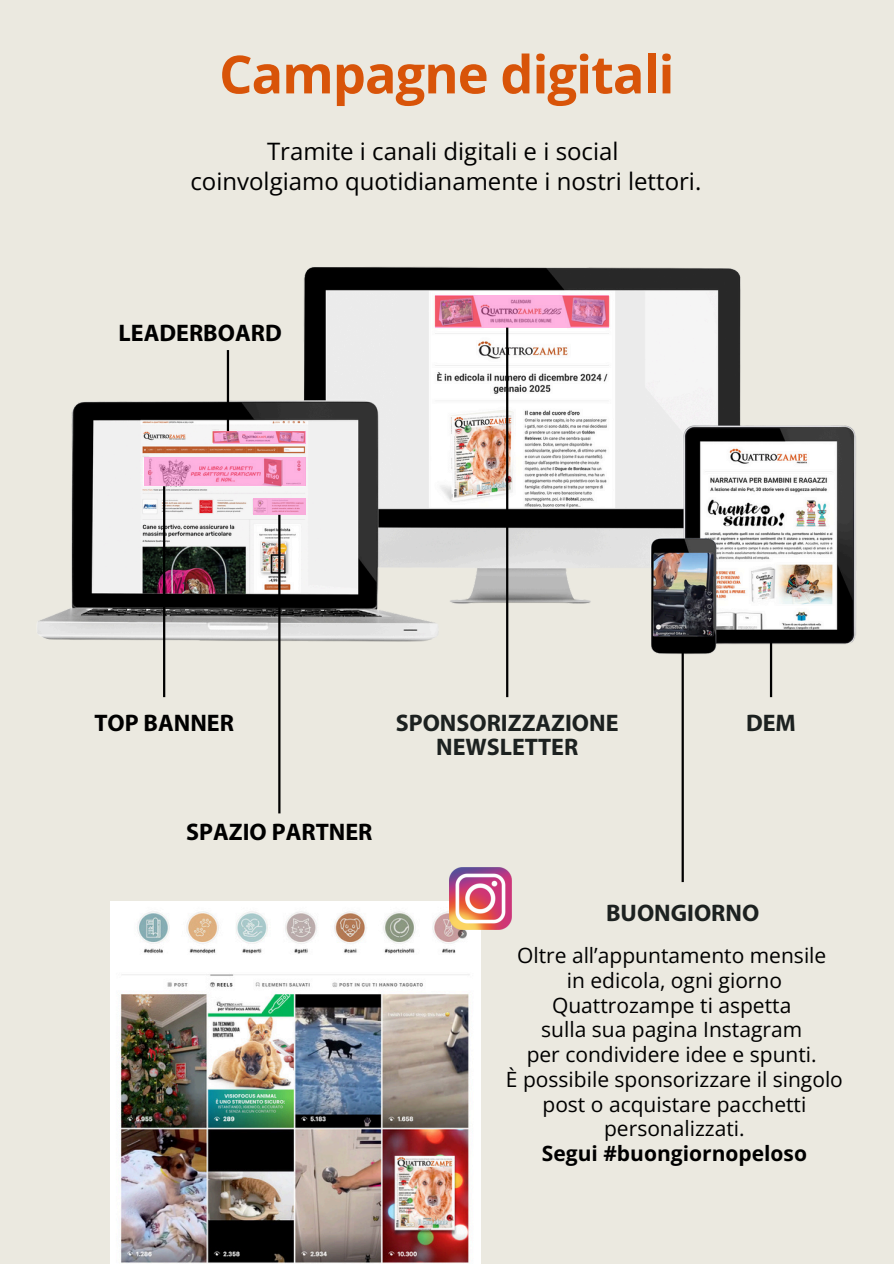
<style>
.page{position:relative;width:894px;height:1264px;background:#fff}
.page>*{position:absolute;margin:0;border:0;box-sizing:border-box;transform-origin:0 0}
.t1{font:700 52.5px "Open Sans";letter-spacing:-.02em;color:#d85409}
.t2{font:24px/30.3px "Open Sans";color:#000;text-align:center}
.t3{font:700 24px "Myriad Pro";color:#1c2120}
.t4{font:700 24px "Myriad Pro";color:#000}
.t5{font:21px/24.8px "Open Sans";color:#000;text-align:center}
.t6{font:700 21px "Open Sans";color:#000}
</style>
<div class="page">
<div style="left:0;top:0;width:893px;height:1263px;background:#ebe9e0"></div>
<img style="left:38px;top:267px;width:818px;height:459px">
<hr style="left:278px;top:514px;width:2px;height:299px;background:#000">
<svg style="left:253px;top:498px;width:52px;height:16px"></svg>
<svg style="left:144px;top:457px;width:161px;height:29px;background:#f39ecb"></svg>
<svg style="left:213px;top:431px;width:92px;height:12px"></svg>
<svg style="left:435px;top:295px;width:173px;height:32px;background:#e589af"></svg>
<hr style="left:163px;top:486px;width:2px;height:211px;background:#000">
<hr style="left:227px;top:350px;width:2px;height:81px;background:#000">
<hr style="left:506px;top:327px;width:2px;height:370px;background:#000">
<hr style="left:681px;top:638px;width:2px;height:244px;background:#000">
<hr style="left:769px;top:638px;width:3px;height:59px;background:#000">
<img style="left:110px;top:901px;width:370px;height:362px">
<img style="left:449px;top:867px;width:62px;height:62px">
<p class="t1" style="left:219px;top:37px;width:457px">Campagne digitali</p>
<p class="t2" style="left:190px;top:135px;width:512px">Tramite i canali digitali e i social<br>coinvolgiamo quotidianamente i nostri lettori.</p>
<p class="t4" style="left:119px;top:323px;width:164px">LEADERBOARD</p>
<p class="t4" style="left:94px;top:713px;width:141px">TOP BANNER</p>
<p class="t3" style="left:396px;top:713px;width:224px">SPONSORIZZAZIONE</p>
<p class="t3" style="left:745px;top:713px;width:51px">DEM</p>
<p class="t3" style="left:436px;top:736px;width:144px">NEWSLETTER</p>
<h3 class="t4" style="left:186px;top:822px;width:188px">SPAZIO PARTNER</h3>
<p class="t3" style="left:606px;top:902px;width:155px">BUONGIORNO</p>
<p class="t5" style="left:517px;top:942px;width:311px">Oltre all’appuntamento mensile</p>
<p class="t5" style="left:552px;top:967px;width:241px">in edicola, ogni giorno<br>Quattrozampe ti aspetta</p>
<p class="t5" style="left:541px;top:1016px;width:262px">sulla sua pagina Instagram</p>
<p class="t5" style="left:526px;top:1041px;width:291px">per condividere idee e spunti.</p>
<p class="t5" style="left:506px;top:1066px;width:338px">È possibile sponsorizzare il singolo post o acquistare pacchetti personalizzati.</p>
<p class="t6" style="left:541px;top:1138px;width:266px">Segui #buongiornopeloso</p>
</div>
